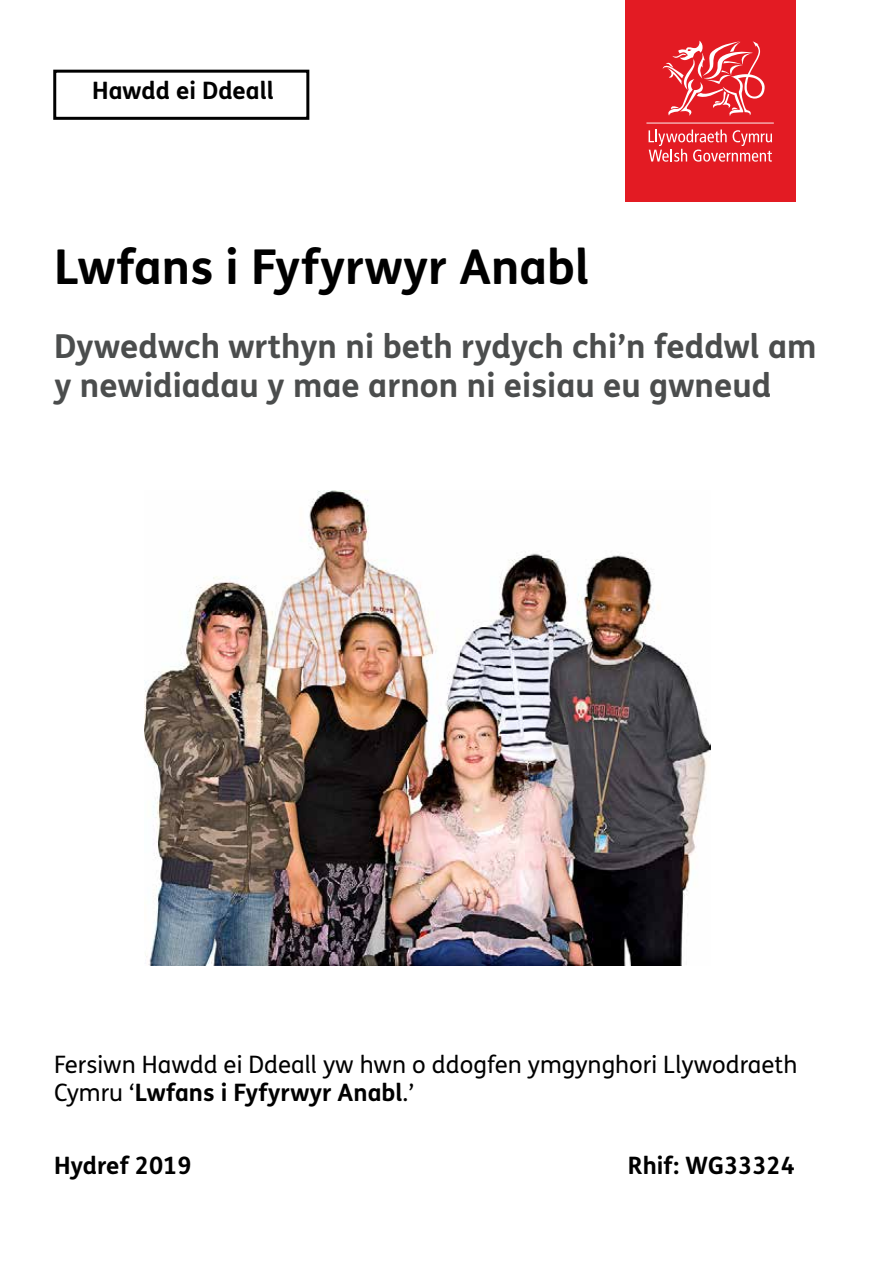
<style>
.page{position:relative;width:893px;height:1263px;background:#fff}
.page>*{position:absolute;margin:0;border:0;box-sizing:border-box;transform-origin:0 0}
.t1{font:700 48px "FS Me Pro";color:#000}
.t2{font:700 33px/39.6px "FS Me Pro";color:#4b4d4d}
.t3{font:24px/28.8px "FS Me Pro";color:#000}
.t4{font:700 24px "FS Me Pro";color:#000}
.s1{font-weight:700}
</style>
<div class="page">
<div style="left:53px;top:70px;width:256px;height:50px;border:3px solid #000"></div>
<div style="left:625px;top:0;width:170px;height:201px;background:#e31b23"></div>
<svg style="left:663px;top:41px;width:102px;height:75px"></svg>
<svg style="left:649px;top:129px;width:123px;height:33px"></svg>
<hr style="left:646px;top:123px;width:128px;height:1px;background:#fff">
<img style="left:145px;top:490px;width:565px;height:476px">
<p class="t4" style="left:92px;top:72px;width:183px">Hawdd ei Ddeall</p>
<h1 class="t1" style="left:54px;top:230px;width:537px">Lwfans i Fyfyrwyr Anabl</h1>
<h2 class="t2" style="left:54px;top:325px;width:764px">Dywedwch wrthyn ni beth rydych chi’n feddwl am y newidiadau y mae arnon ni eisiau eu gwneud</h2>
<p class="t3" style="left:54px;top:1049px;width:745px">Fersiwn Hawdd ei Ddeall yw hwn o ddogfen ymgynghori Llywodraeth<br>Cymru ‘<span class="s1">Lwfans i Fyfyrwyr Anabl</span>.’</p>
<p class="t4" style="left:54px;top:1147px;width:139px">Hydref 2019</p>
<p class="t4" style="left:628px;top:1147px;width:168px">Rhif: WG33324</p>
</div>
